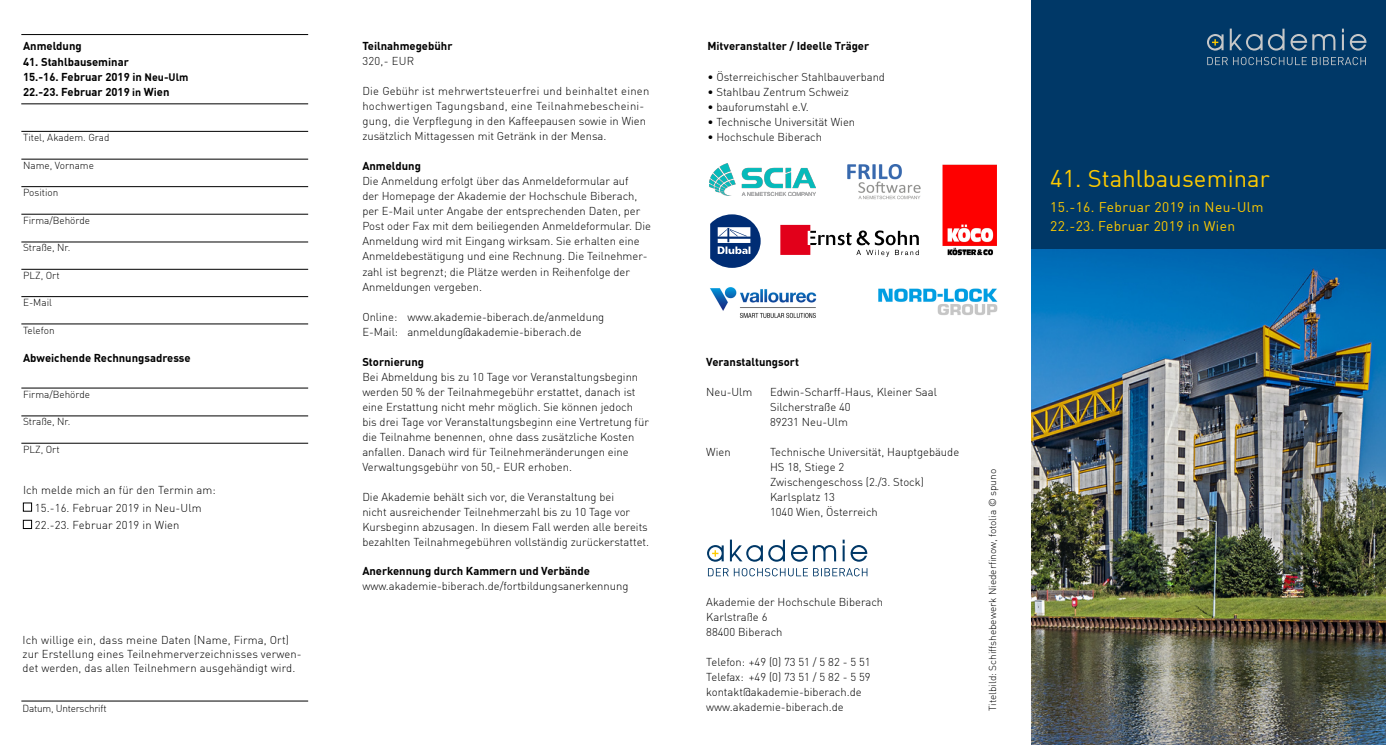
<style>
.page{position:relative;width:1386px;height:745px;background:#fff}
.page>*{position:absolute;margin:0;border:0;box-sizing:border-box;transform-origin:0 0}
.t1{font:23.75px "DIN";letter-spacing:.005em;color:#feca00}
.t2{font:13.75px/18.8px "DIN";letter-spacing:.03em;color:#feca00}
.t3{font:300 11.25px/15px "DIN";color:#000}
.t4{font:700 11.25px/15px "DIN";color:#000}
.t5{font:300 10px "DIN";color:#000}
.t6{font:300 10px "DIN";letter-spacing:-.02em;color:#000}
.s1{font-size:10.62px}
</style>
<div class="page">
<div style="left:23px;top:502px;width:9px;height:9px;background:#fff;border:1px solid #000"></div>
<div style="left:23px;top:519px;width:9px;height:9px;background:#fff;border:1px solid #000"></div>
<img style="left:1031px;top:248px;width:354px;height:496px">
<div style="left:1031px;top:0;width:354px;height:248px;background:#003867"></div>
<svg style="left:1207px;top:34px;width:16px;height:17px"></svg>
<svg style="left:1207px;top:57px;width:158px;height:8px"></svg>
<svg style="left:1229px;top:29px;width:137px;height:22px"></svg>
<svg style="left:707px;top:545px;width:16px;height:16px"></svg>
<svg style="left:708px;top:568px;width:159px;height:8px"></svg>
<svg style="left:730px;top:539px;width:137px;height:22px"></svg>
<hr style="left:21px;top:34px;width:287px;height:1px;background:#000">
<hr style="left:21px;top:131px;width:287px;height:1px;background:#000">
<hr style="left:21px;top:159px;width:287px;height:1px;background:#000">
<hr style="left:21px;top:186px;width:287px;height:1px;background:#000">
<hr style="left:21px;top:214px;width:287px;height:1px;background:#000">
<hr style="left:21px;top:241px;width:287px;height:1px;background:#000">
<hr style="left:21px;top:269px;width:287px;height:1px;background:#000">
<hr style="left:21px;top:296px;width:287px;height:1px;background:#000">
<hr style="left:21px;top:323px;width:287px;height:1px;background:#000">
<hr style="left:21px;top:387px;width:287px;height:1px;background:#000">
<hr style="left:21px;top:415px;width:287px;height:1px;background:#000">
<hr style="left:21px;top:442px;width:287px;height:1px;background:#000">
<hr style="left:21px;top:700px;width:287px;height:1px;background:#000">
<hr style="left:21px;top:103px;width:287px;height:1px;background:#000">
<svg style="left:710px;top:214px;width:50px;height:54px"></svg>
<img style="left:847px;top:164px;width:73px;height:35px">
<img style="left:709px;top:164px;width:107px;height:31px">
<svg style="left:780px;top:225px;width:139px;height:31px"></svg>
<img style="left:878px;top:288px;width:120px;height:27px">
<img style="left:943px;top:164px;width:53px;height:91px">
<img style="left:710px;top:287px;width:107px;height:31px">
<p class="t4" style="left:23px;top:38px;width:60px">Anmeldung</p>
<p class="t4" style="left:23px;top:53px;width:167px">41. Stahlbauseminar<br>15.-16. Februar 2019 in <span class="s1">Neu-Ulm<br></span>22.-23. Februar 2019 <span class="s1">in</span> Wien</p>
<p class="t5" style="left:23px;top:131px;width:88px">Titel, Akadem. Grad</p>
<p class="t5" style="left:23px;top:159px;width:72px">Name, Vorname</p>
<p class="t5" style="left:23px;top:186px;width:37px">Position</p>
<p class="t5" style="left:23px;top:214px;width:68px">Firma/Behörde</p>
<p class="t5" style="left:23px;top:241px;width:49px">Straße, Nr.</p>
<p class="t5" style="left:23px;top:269px;width:38px">PLZ, Ort</p>
<p class="t5" style="left:23px;top:296px;width:30px">E-Mail</p>
<p class="t5" style="left:23px;top:324px;width:33px">Telefon</p>
<p class="t4" style="left:23px;top:349px;width:169px">Abweichende Rechnungsadresse</p>
<p class="t5" style="left:23px;top:388px;width:68px">Firma/Behörde</p>
<p class="t5" style="left:23px;top:415px;width:49px">Straße, Nr.</p>
<p class="t5" style="left:23px;top:443px;width:38px">PLZ, Ort</p>
<p class="t3" style="left:35px;top:481px;width:182px;line-height:17.2px;text-indent:-12px">Ich melde mich an für den Termin am:<br>15.-16. Februar 2019 in Neu-Ulm<br>22.-23. Februar 2019 in Wien</p>
<p class="t3" style="left:23px;top:632px;width:281px;line-height:13.8px">Ich willige ein, dass meine Daten (Name, Firma, Ort) zur Erstellung eines Teilnehmerverzeichnisses verwen&shy;det werden, das allen Teilnehmern ausgehändigt wird.</p>
<p class="t6" style="left:23px;top:701px;width:85px">Datum, Unterschrift</p>
<p class="t4" style="left:362px;top:38px;width:92px">Teilnahmegebühr</p>
<p class="t3" style="left:362px;top:54px;width:54px">320,- EUR</p>
<p class="t3" style="left:362px;top:84px;width:288px">Die Gebühr ist mehrwertsteuerfrei und beinhaltet einen hochwertigen Tagungsband, eine Teilnahmebescheini&shy;gung, die Verpflegung in den Kaffeepausen sowie in Wien zusätzlich Mittagessen mit Getränk in der Mensa.</p>
<p class="t4" style="left:362px;top:158px;width:60px">Anmeldung</p>
<p class="t3" style="left:362px;top:174px;width:290px">Die Anmeldung erfolgt über das Anmeldeformular auf<br>der Homepage der Akademie der Hochschule Biberach, per E-Mail unter Angabe der entsprechenden Daten, per Post oder Fax mit dem beiliegenden Anmeldeformular. Die Anmeldung wird mit Eingang wirksam. Sie erhalten eine Anmeldebestätigung und eine Rechnung. Die Teilnehmer&shy;zahl ist begrenzt; die Plätze werden in Reihenfolge der Anmeldungen vergeben.</p>
<p class="t3" style="left:362px;top:309px;width:243px">Online: www.akademie-biberach.de/anmeldung<br>E-Mail: anmeldung@akademie-biberach.de</p>
<p class="t4" style="left:362px;top:353px;width:63px">Stornierung</p>
<p class="t3" style="left:362px;top:369px;width:288px">Bei Abmeldung bis zu 10 Tage vor Veranstaltungsbeginn werden 50 % der Teilnahmegebühr erstattet, danach ist eine Erstattung nicht mehr möglich. Sie können jedoch bis drei Tage vor Veranstaltungsbeginn eine Vertretung für die Teilnahme benennen, ohne dass zusätzliche Kosten anfallen. Danach wird für Teilnehmeränderungen eine Verwaltungsgebühr von 50,- EUR erhoben.</p>
<p class="t3" style="left:362px;top:488px;width:288px">Die Akademie behält sich vor, die Veranstaltung bei<br>nicht ausreichender Teilnehmerzahl bis zu 10 Tage vor Kursbeginn abzusagen. In diesem Fall werden alle bereits bezahlten Teilnahmegebühren vollständig zurückerstattet.</p>
<p class="t4" style="left:362px;top:562px;width:229px">Anerkennung durch Kammern und Verbände</p>
<p class="t3" style="left:362px;top:577px;width:268px">www.akademie-biberach.de/fortbildungsanerkennung</p>
<p class="t4" style="left:707px;top:38px;width:163px">Mitveranstalter / Ideelle Träger</p>
<p class="t3" style="left:707px;top:69px;width:179px">• Österreichischer Stahlbauverband</p>
<p class="t3" style="left:707px;top:84px;width:143px">• Stahlbau Zentrum Schweiz</p>
<p class="t3" style="left:707px;top:99px;width:103px">• bauforumstahl e.V.</p>
<p class="t3" style="left:707px;top:114px;width:149px">• Technische Universität Wien</p>
<p class="t3" style="left:707px;top:129px;width:116px">• Hochschule Biberach</p>
<p class="t4" style="left:706px;top:353px;width:94px">Veranstaltungsort</p>
<p class="t3" style="left:706px;top:384px;width:48px">Neu-Ulm</p>
<p class="t3" style="left:770px;top:384px;width:168px">Edwin-Scharff-Haus, Kleiner Saal<br>Silcherstraße 40<br>89231 Neu-Ulm</p>
<p class="t3" style="left:706px;top:444px;width:26px">Wien</p>
<p class="t3" style="left:770px;top:444px;width:191px">Technische Universität, Hauptgebäude<br>HS 18, Stiege 2<br>Zwischengeschoss (2./3. Stock)<br>Karlsplatz 13<br>1040 Wien, Österreich</p>
<p class="t3" style="left:706px;top:594px;width:178px">Akademie der Hochschule Biberach<br>Karlstraße 6<br>88400 Biberach</p>
<p class="t3" style="left:706px;top:654px;width:166px">Telefon: +49 (0) 73 51 / 5 82 - 5 51<br>Telefax: +49 (0) 73 51 / 5 82 - 5 59 kontakt@akademie-biberach.de www.akademie-biberach.de</p>
<p class="t5" style="left:986px;top:710px;width:243px;rotate:-90deg">Titelbild: Schiffshebewerk Niederfinow, fotolia © spuno</p>
<h1 class="t1" style="left:1050px;top:163px;width:221px">41. Stahlbauseminar</h1>
<p class="t2" style="left:1050px;top:197px;width:215px">15.-16. Februar 2019 in Neu-Ulm<br>22.-23. Februar 2019 in Wien</p>
</div>
